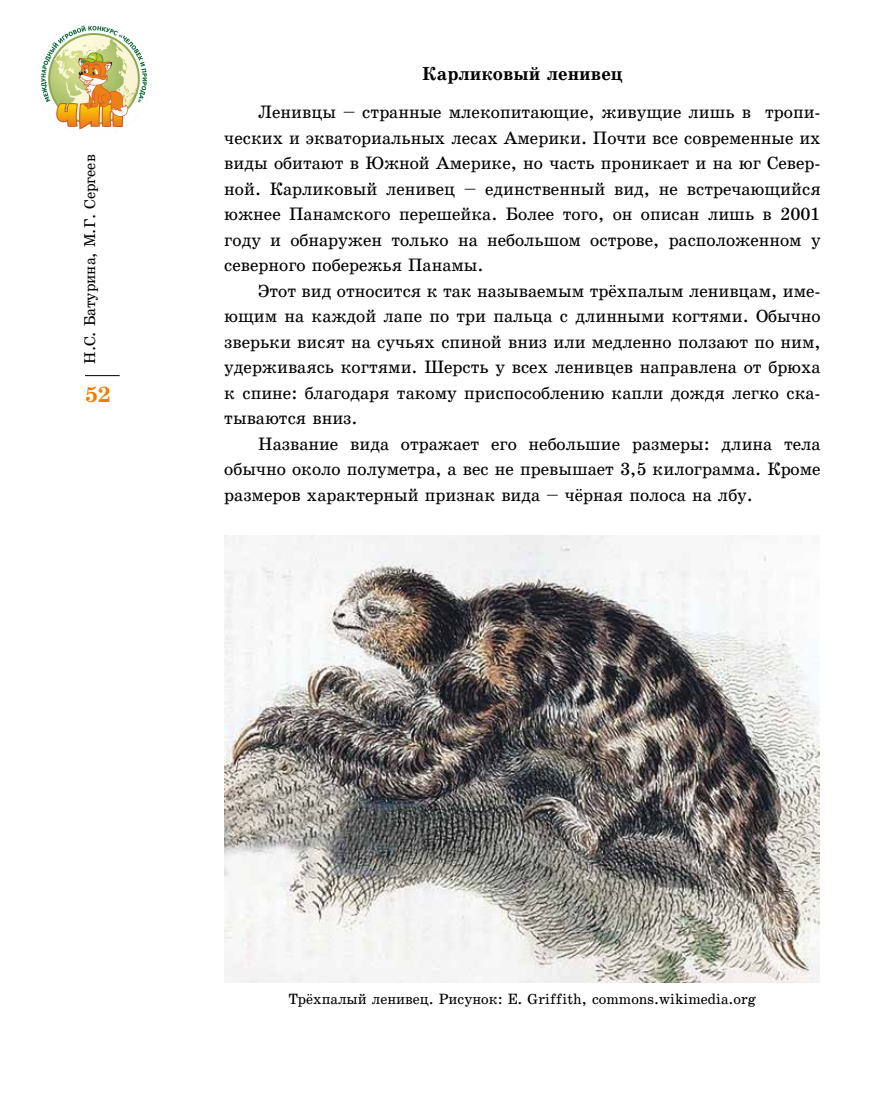
<style>
.page{position:relative;width:893px;height:1106px;background:#fff}
.page>*{position:absolute;margin:0;border:0;box-sizing:border-box;transform-origin:0 0}
.t1{font:700 21px "School";color:#ef7d00}
.t2{font:700 18px "School";color:#000}
.t3{font:17.25px/25.5px "School Plain";color:#000;text-align:justify}
.t4{font:15px "School Plain";color:#000}
.t5{font:14.25px "School Plain";color:#000}
</style>
<div class="page">
<hr style="left:85px;top:375px;width:35px;height:1px;background:#000">
<img style="left:224px;top:535px;width:596px;height:447px">
<img style="left:41px;top:21px;width:107px;height:112px">
<p class="t4" style="left:81px;top:364px;width:211px;rotate:-90deg">Н.С. Батурина, М.Г. Сергеев</p>
<p class="t1" style="left:85px;top:381px;width:27px">52</p>
<p class="t2" style="left:422px;top:63px;width:202px">Карликовый ленивец</p>
<p class="t3" style="left:224px;top:99px;width:598px;text-indent:34px">Ленивцы – странные млекопитающие, живущие лишь в тропи&shy;ческих и экваториальных лесах Америки. Почти все современные их виды обитают в Южной Америке, но часть проникает и на юг Север&shy;ной. Карликовый ленивец – единственный вид, не встречающийся южнее Панамского перешейка. Более того, он описан лишь в 2001 году и обнаружен только на небольшом острове, расположенном у северного побережья Панамы.</p>
<p class="t3" style="left:224px;top:278px;width:598px;text-indent:34px">Этот вид относится к так называемым тр¸хпалым ленивцам, име&shy;ющим на каждой лапе по три пальца с длинными когтями. Обычно зверьки висят на сучьях спиной вниз или медленно ползают по ним, удерживаясь когтями. Шерсть у всех ленивцев направлена от брюха к спине: благодаря такому приспособлению капли дождя легко ска&shy;тываются вниз.</p>
<p class="t3" style="left:224px;top:431px;width:598px;text-indent:34px">Название вида отражает его небольшие размеры: длина тела обычно около полуметра, а вес не превышает 3,5 килограмма. Кроме размеров характерный признак вида – ч¸рная полоса на лбу.</p>
<p class="t5" style="left:289px;top:990px;width:469px">Тр¸хпалый ленивец. Рисунок: E. Griffith, commons.wikimedia.org</p>
</div>
